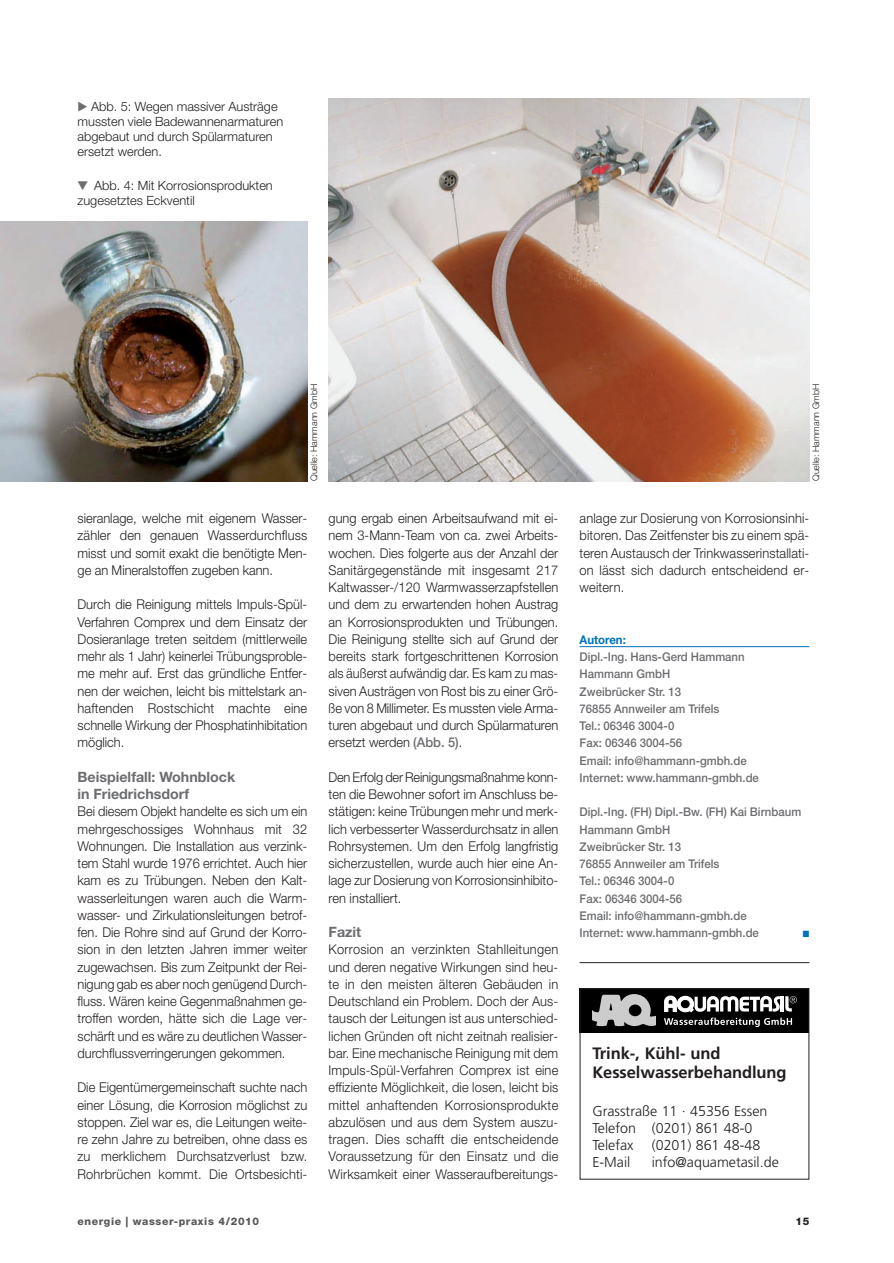
<style>
.page{position:relative;width:894px;height:1263px;background:#fff}
.page>*{position:absolute;margin:0;border:0;box-sizing:border-box;transform-origin:0 0}
.t1{font:16.5px/19.8px "Frutiger Bold+AGTUTZ";letter-spacing:-.005em;color:#231f20}
.t2{font:14.25px/17.1px "Frutiger Light+YTHFUR";color:#231f20}
.t3{font:700 14.25px/17.2px "Helvetica Neue";color:#6c6d70}
.t4{font:300 13.5px/17.2px "Helvetica Neue";color:#231f20;text-align:justify;scale:.95 1}
.t5{font:300 12.75px/15px "Helvetica Neue";color:#231f20}
.t6{font:500 12px/17.2px "Helvetica Neue";color:#6c6d70;scale:.95 1}
.t7{font:700 12px "Helvetica Neue";color:#0072bc;scale:.95 1}
.t8{font:800 10.5px "Helvetica Neue";letter-spacing:.065em;color:#57585a}
.t9{font:800 10.5px "Helvetica Neue";color:#231f20}
.t10{font:300 9px "Helvetica Neue";color:#231f20}
.t11{font:9px "Zapf Dingbats";color:#0072bc;scale:.95 1}
.s1{font-family:"European Pi Three";font-weight:400;color:#6c6d70}
.s2{font-weight:500;color:#6c6d70}
</style>
<div class="page">
<hr style="left:579px;top:646px;width:230px;height:1px;background:#0072bc">
<img style="left:1px;top:222px;width:306px;height:259px">
<img style="left:328px;top:98px;width:481px;height:383px">
<svg style="left:581px;top:990px;width:226px;height:43px;background:#474747"></svg>
<div style="left:579px;top:988px;width:230px;height:191px;border:1px solid #231f20"></div>
<hr style="left:579px;top:962px;width:230px;height:1px;background:#231f20">
<p class="t5" style="left:77px;top:100px;width:207px;text-indent:14px">Abb. 5: Wegen massiver Austräge mussten viele Badewannenarmaturen abgebaut und durch Spülarmaturen ersetzt werden.</p>
<p class="t5" style="left:77px;top:179px;width:197px"><span class="s1">-</span> Abb. 4: Mit Korrosionsprodukten zugesetztes Eckventil</p>
<p class="t10" style="left:311px;top:481px;width:99px;rotate:-90deg">Quelle: Hammann GmbH</p>
<p class="t4" style="left:77px;top:511px;width:243px">sieranlage, welche mit eigenem Wasser&shy;zähler den genauen Wasserdurchfluss misst und somit exakt die benötigte Men&shy;ge an Mineralstoffen zugeben kann.</p>
<p class="t4" style="left:77px;top:597px;width:243px">Durch die Reinigung mittels Impuls-Spül-Verfahren Comprex und dem Einsatz der Dosieranlage treten seitdem (mittlerweile mehr als 1 Jahr) keinerlei Trübungsproble&shy;me mehr auf. Erst das gründliche Entfer&shy;nen der weichen, leicht bis mittelstark an&shy;haftenden Rostschicht machte eine schnelle Wirkung der Phosphatinhibitation möglich.</p>
<p class="t3" style="left:77px;top:769px;width:159px">Beispielfall: Wohnblock in Friedrichsdorf</p>
<p class="t4" style="left:77px;top:804px;width:243px">Bei diesem Objekt handelte es sich um ein mehrgeschossiges Wohnhaus mit 32<br>Wohnungen. Die Installation aus verzink&shy;tem Stahl wurde 1976 errichtet. Auch hier kam es zu Trübungen. Neben den Kalt&shy;wasserleitungen waren auch die Warm&shy;wasser- und Zirkulationsleitungen betrof&shy;fen. Die Rohre sind auf Grund der Korro&shy;sion in den letzten Jahren immer weiter zugewachsen. Bis zum Zeitpunkt der Rei&shy;nigung gab es aber noch genügend Durch&shy;fluss. Wären keine Gegenmaßnahmen ge&shy;troffen worden, hätte sich die Lage ver&shy;schärft und es wäre zu deutlichen Wasser&shy;durchflussverringerungen gekommen.</p>
<p class="t4" style="left:77px;top:1080px;width:243px">Die Eigentümergemeinschaft suchte nach einer Lösung, die Korrosion möglichst zu stoppen. Ziel war es, die Leitungen weite&shy;re zehn Jahre zu betreiben, ohne dass es zu merklichem Durchsatzverlust bzw.<br>Rohrbrüchen kommt. Die Ortsbesichti-</p>
<p class="t4" style="left:328px;top:511px;width:243px">gung ergab einen Arbeitsaufwand mit ei&shy;nem 3-Mann-Team von ca. zwei Arbeits&shy;wochen. Dies folgerte aus der Anzahl der Sanitärgegenstände mit insgesamt 217<br>Kaltwasser-/120 Warmwasserzapfstellen und dem zu erwartenden hohen Austrag an Korrosionsprodukten und Trübungen.<br>Die Reinigung stellte sich auf Grund der bereits stark fortgeschrittenen Korrosion als äußerst aufwändig dar. Es kam zu mas&shy;siven Austrägen von Rost bis zu einer Grö&shy;ße von 8 Millimeter. Es mussten viele Arma&shy;turen abgebaut und durch Spülarmaturen ersetzt werden <span class="s2">(Abb. 5)</span>.</p>
<p class="t4" style="left:328px;top:769px;width:243px">Den Erfolg der Reinigungsmaßnahme konn&shy;ten die Bewohner sofort im Anschluss be&shy;stätigen: keine Trübungen mehr und merk&shy;lich verbesserter Wasserdurchsatz in allen Rohrsystemen. Um den Erfolg langfristig sicherzustellen, wurde auch hier eine An&shy;lage zur Dosierung von Korrosionsinhibito&shy;ren installiert.</p>
<p class="t3" style="left:328px;top:924px;width:34px">Fazit</p>
<p class="t4" style="left:328px;top:942px;width:243px">Korrosion an verzinkten Stahlleitungen und deren negative Wirkungen sind heu&shy;te in den meisten älteren Gebäuden in Deutschland ein Problem. Doch der Aus&shy;tausch der Leitungen ist aus unterschied&shy;lichen Gründen oft nicht zeitnah realisier&shy;bar. Eine mechanische Reinigung mit dem Impuls-Spül-Verfahren Comprex ist eine effiziente Möglichkeit, die losen, leicht bis mittel anhaftenden Korrosionsprodukte abzulösen und aus dem System auszu&shy;tragen. Dies schafft die entscheidende Voraussetzung für den Einsatz und die Wirksamkeit einer Wasseraufbereitungs-</p>
<p class="t10" style="left:812px;top:481px;width:99px;rotate:-90deg">Quelle: Hammann GmbH</p>
<p class="t4" style="left:579px;top:511px;width:243px">anlage zur Dosierung von Korrosionsinhi&shy;bitoren. Das Zeitfenster bis zu einem spä&shy;teren Austausch der Trinkwasserinstallati&shy;on lässt sich dadurch entscheidend er&shy;weitern.</p>
<p class="t7" style="left:579px;top:635px;width:50px">Autoren:</p>
<p class="t6" style="left:579px;top:649px;width:190px">Dipl.-Ing. Hans-Gerd Hammann<br>Hammann GmbH<br>Zweibrücker Str. 13<br>76855 Annweiler am Trifels<br>Tel.: 06346 3004-0<br>Fax: 06346 3004-56<br>Email: info@hammann-gmbh.de<br>Internet: www.hammann-gmbh.de</p>
<p class="t6" style="left:579px;top:804px;width:235px">Dipl.-Ing. (FH) Dipl.-Bw. (FH) Kai Birnbaum<br>Hammann GmbH<br>Zweibrücker Str. 13<br>76855 Annweiler am Trifels<br>Tel.: 06346 3004-0<br>Fax: 06346 3004-56<br>Email: info@hammann-gmbh.de<br>Internet: www.hammann-gmbh.de</p>
<p class="t11" style="left:802px;top:929px;width:8px">■</p>
<p class="t1" style="left:592px;top:1044px;width:196px">Trink-, Kühl- und<br>Kesselwasserbehandlung</p>
<p class="t2" style="left:592px;top:1102px;width:176px">Grasstraße 11 · 45356 Essen<br>Telefon (0201) 861 48-0<br>Telefax</p>
<p class="t2" style="left:651px;top:1136px;width:110px">(0201) 861 48-48</p>
<p class="t2" style="left:592px;top:1153px;width:39px">E-Mail</p>
<p class="t2" style="left:651px;top:1153px;width:128px">info@aquametasil.de</p>
<p class="t8" style="left:77px;top:1217px;width:183px">energie | wasser-praxis 4/2010</p>
<p class="t9" style="left:795px;top:1217px;width:15px">15</p>
</div>
